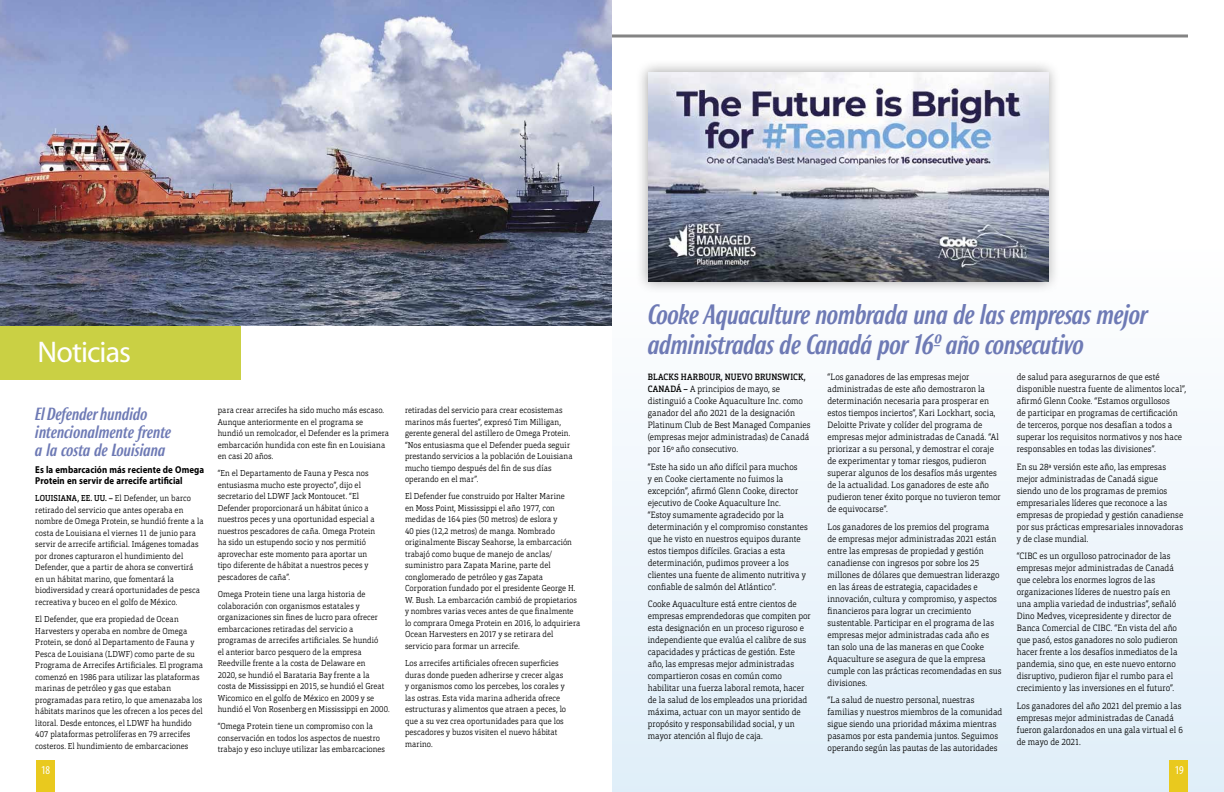
<style>
.page{position:relative;width:1224px;height:792px;background:#fff}
.page>*{position:absolute;margin:0;border:0;box-sizing:border-box;transform-origin:0 0}
.t1{font:30px "Myriad Pro";letter-spacing:-.03em;color:#fff}
.t2{font:italic 500 27px/30px "Roxy";letter-spacing:-.025em;color:#6e7ab5}
.t3{font:italic 500 17px/18px "Roxy";letter-spacing:-.01em;color:#6e7ab5}
.t4{font:condensed 12px "Myriad Pro";color:#fff}
.t5{font:700 10px/11px "Myriad Pro";letter-spacing:.005em;color:#000;scale:.89 1}
.t6{font:300 9px/12px "Orgon Slab";letter-spacing:.005em;color:#000;scale:.9 1}
.t7{font:300 8.5px/11.5px "Orgon Slab";letter-spacing:.005em;color:#000;scale:.9 1}
.s1{font-weight:500}
</style>
<div class="page">
<div style="left:612px;top:0;width:612px;height:792px;background:linear-gradient(to bottom,#fff,#e3f0fa)"></div>
<div style="left:635px;top:59px;width:426px;height:235px;background:#000;opacity:.35"></div>
<img style="left:648px;top:72px;width:400px;height:209px">
<div style="left:0;top:325px;width:240px;height:55px;background:#cad044"></div>
<img style="left:0;top:0;width:612px;height:325px">
<div style="left:1169px;top:761px;width:19px;height:31px;background:#e9c91e"></div>
<div style="left:36px;top:761px;width:19px;height:31px;background:#e9c91e"></div>
<h1 class="t1" style="left:38px;top:334px;width:95px">Noticias</h1>
<h3 class="t3" style="left:35px;top:405px;width:138px">El Defender hundido intencionalmente frente a la costa de Louisiana</h3>
<p class="t5" style="left:35px;top:464px;width:191px">Es la embarcación más reciente de Omega<br>Protein en servir de arrecife artificial</p>
<p class="t7" style="left:35px;top:493px;width:188px"><span class="s1">LOUISIANA, EE. UU. –</span> El Defender, un barco retirado del servicio que antes operaba en nombre de Omega Protein, se hundió frente a la costa de Louisiana el viernes 11 de junio para servir de arrecife artificial. Imágenes tomadas por drones capturaron el hundimiento del Defender, que a partir de ahora se convertirá en un hábitat marino, que fomentará la biodiversidad y creará oportunidades de pesca recreativa y buceo en el golfo de México.</p>
<p class="t7" style="left:35px;top:613px;width:188px">El Defender, que era propiedad de Ocean Harvesters y operaba en nombre de Omega Protein, se donó al Departamento de Fauna y Pesca de Louisiana (LDWF) como parte de su Programa de Arrecifes Artificiales. El programa comenzó en 1986 para utilizar las plataformas marinas de petróleo y gas que estaban programadas para retiro, lo que amenazaba los hábitats marinos que les ofrecen a los peces del litoral. Desde entonces, el LDWF ha hundido 407 plataformas petrolíferas en 79 arrecifes costeros. El hundimiento de embarcaciones</p>
<p class="t7" style="left:218px;top:404px;width:192px">para crear arrecifes ha sido mucho más escaso.<br>Aunque anteriormente en el programa se hundió un remolcador, el Defender es la primera embarcación hundida con este fin en Louisiana en casi 20 años.</p>
<p class="t7" style="left:218px;top:468px;width:176px">“En el Departamento de Fauna y Pesca nos entusiasma mucho este proyecto”, dijo el secretario del LDWF Jack Montoucet. “El Defender proporcionará un hábitat único a nuestros peces y una oportunidad especial a nuestros pescadores de caña. Omega Protein ha sido un estupendo socio y nos permitió aprovechar este momento para aportar un tipo diferente de hábitat a nuestros peces y pescadores de caña”.</p>
<p class="t7" style="left:218px;top:588px;width:193px">Omega Protein tiene una larga historia de colaboración con organismos estatales y organizaciones sin fines de lucro para ofrecer embarcaciones retiradas del servicio a programas de arrecifes artificiales. Se hundió<br>el anterior barco pesquero de la empresa Reedville frente a la costa de Delaware en<br>2020, se hundió el Barataria Bay frente a la costa de Mississippi en 2015, se hundió el Great Wicomico en el golfo de México en 2009 y se hundió el Von Rosenberg en Mississippi en 2000.</p>
<p class="t7" style="left:218px;top:721px;width:187px">“Omega Protein tiene un compromiso con la conservación en todos los aspectos de nuestro trabajo y eso incluye utilizar las embarcaciones</p>
<p class="t7" style="left:405px;top:404px;width:188px">retiradas del servicio para crear ecosistemas marinos más fuertes”, expresó Tim Milligan, gerente general del astillero de Omega Protein. “Nos entusiasma que el Defender pueda seguir prestando servicios a la población de Louisiana mucho tiempo después del fin de sus días operando en el mar”.</p>
<p class="t7" style="left:405px;top:491px;width:196px">El Defender fue construido por Halter Marine<br>en Moss Point, Mississippi el año 1977, con medidas de 164 pies (50 metros) de eslora y<br>40 pies (12,2 metros) de manga. Nombrado originalmente Biscay Seahorse, la embarcación trabajó como buque de manejo de anclas/ suministro para Zapata Marine, parte del conglomerado de petróleo y gas Zapata Corporation fundado por el presidente George H.<br>W. Bush. La embarcación cambió de propietarios y nombres varias veces antes de que finalmente lo comprara Omega Protein en 2016, lo adquiriera Ocean Harvesters en 2017 y se retirara del servicio para formar un arrecife.</p>
<p class="t7" style="left:405px;top:658px;width:181px">Los arrecifes artificiales ofrecen superficies duras donde pueden adherirse y crecer algas y organismos como los percebes, los corales y las ostras. Esta vida marina adherida ofrece estructuras y alimentos que atraen a peces, lo que a su vez crea oportunidades para que los pescadores y buzos visiten el nuevo hábitat marino.</p>
<h2 class="t2" style="left:648px;top:299px;width:502px">Cooke Aquaculture nombrada una de las empresas mejor administradas de Canadá por 16º año consecutivo</h2>
<p class="t6" style="left:828px;top:371px;width:194px">“Los ganadores de las empresas mejor administradas de este año demostraron la determinación necesaria para prosperar en estos tiempos inciertos”, Kari Lockhart, socia, Deloitte Private y colíder del programa de empresas mejor administradas de Canadá. “Al priorizar a su personal, y demostrar el coraje de experimentar y tomar riesgos, pudieron superar algunos de los desafíos más urgentes de la actualidad. Los ganadores de este año pudieron tener éxito porque no tuvieron temor de equivocarse”.</p>
<p class="t6" style="left:828px;top:521px;width:195px">Los ganadores de los premios del programa<br>de empresas mejor administradas 2021 están entre las empresas de propiedad y gestión canadiense con ingresos por sobre los 25 millones de dólares que demuestran liderazgo en las áreas de estrategia, capacidades e innovación, cultura y compromiso, y aspectos financieros para lograr un crecimiento sustentable. Participar en el programa de las empresas mejor administradas cada año es tan solo una de las maneras en que Cooke Aquaculture se asegura de que la empresa cumple con las prácticas recomendadas en sus divisiones.</p>
<p class="t6" style="left:828px;top:694px;width:196px">“La salud de nuestro personal, nuestras familias y nuestros miembros de la comunidad sigue siendo una prioridad máxima mientras pasamos por esta pandemia juntos. Seguimos operando según las pautas de las autoridades</p>
<p class="t6" style="left:1017px;top:371px;width:190px">de salud para asegurarnos de que esté disponible nuestra fuente de alimentos local”, afirmó Glenn Cooke. “Estamos orgullosos<br>de participar en programas de certificación de terceros, porque nos desafían a todos a superar los requisitos normativos y nos hace responsables en todas las divisiones”.</p>
<p class="t6" style="left:1017px;top:460px;width:187px">En su 28ª versión este año, las empresas mejor administradas de Canadá sigue siendo uno de los programas de premios empresariales líderes que reconoce a las empresas de propiedad y gestión canadiense por sus prácticas empresariales innovadoras y de clase mundial.</p>
<p class="t6" style="left:1017px;top:550px;width:181px">“CIBC es un orgulloso patrocinador de las empresas mejor administradas de Canadá que celebra los enormes logros de las organizaciones líderes de nuestro país en una amplia variedad de industrias”, señaló Dino Medves, vicepresidente y director de Banca Comercial de CIBC. “En vista del año que pasó, estos ganadores no solo pudieron hacer frente a los desafíos inmediatos de la pandemia, sino que, en este nuevo entorno disruptivo, pudieron fijar el rumbo para el crecimiento y las inversiones en el futuro”.</p>
<p class="t6" style="left:1017px;top:700px;width:186px">Los ganadores del año 2021 del premio a las empresas mejor administradas de Canadá fueron galardonados en una gala virtual el 6 de mayo de 2021.</p>
<p class="t6" style="left:648px;top:371px;width:182px"><span class="s1">BLACKS HARBOUR, NUEVO BRUNSWICK, CANADÁ –</span> A principios de mayo, se distinguió a Cooke Aquaculture Inc. como ganador del año 2021 de la designación Platinum Club de Best Managed Companies (empresas mejor administradas) de Canadá por 16º año consecutivo.</p>
<p class="t6" style="left:648px;top:461px;width:179px">“Este ha sido un año difícil para muchos<br>y en Cooke ciertamente no fuimos la excepción”, afirmó Glenn Cooke, director ejecutivo de Cooke Aquaculture Inc.<br>“Estoy sumamente agradecido por la determinación y el compromiso constantes que he visto en nuestros equipos durante estos tiempos difíciles. Gracias a esta determinación, pudimos proveer a los clientes una fuente de alimento nutritiva y confiable de salmón del Atlántico”.</p>
<p class="t6" style="left:648px;top:598px;width:183px">Cooke Aquaculture está entre cientos de empresas emprendedoras que compiten por esta designación en un proceso riguroso e independiente que evalúa el calibre de sus capacidades y prácticas de gestión. Este año, las empresas mejor administradas compartieron cosas en común como habilitar una fuerza laboral remota, hacer de la salud de los empleados una prioridad máxima, actuar con un mayor sentido de propósito y responsabilidad social, y un mayor atención al flujo de caja.</p>
<h3 class="t4" style="left:41px;top:763px;width:10px">18</h3>
<h3 class="t4" style="left:1175px;top:763px;width:10px">19</h3>
</div>
